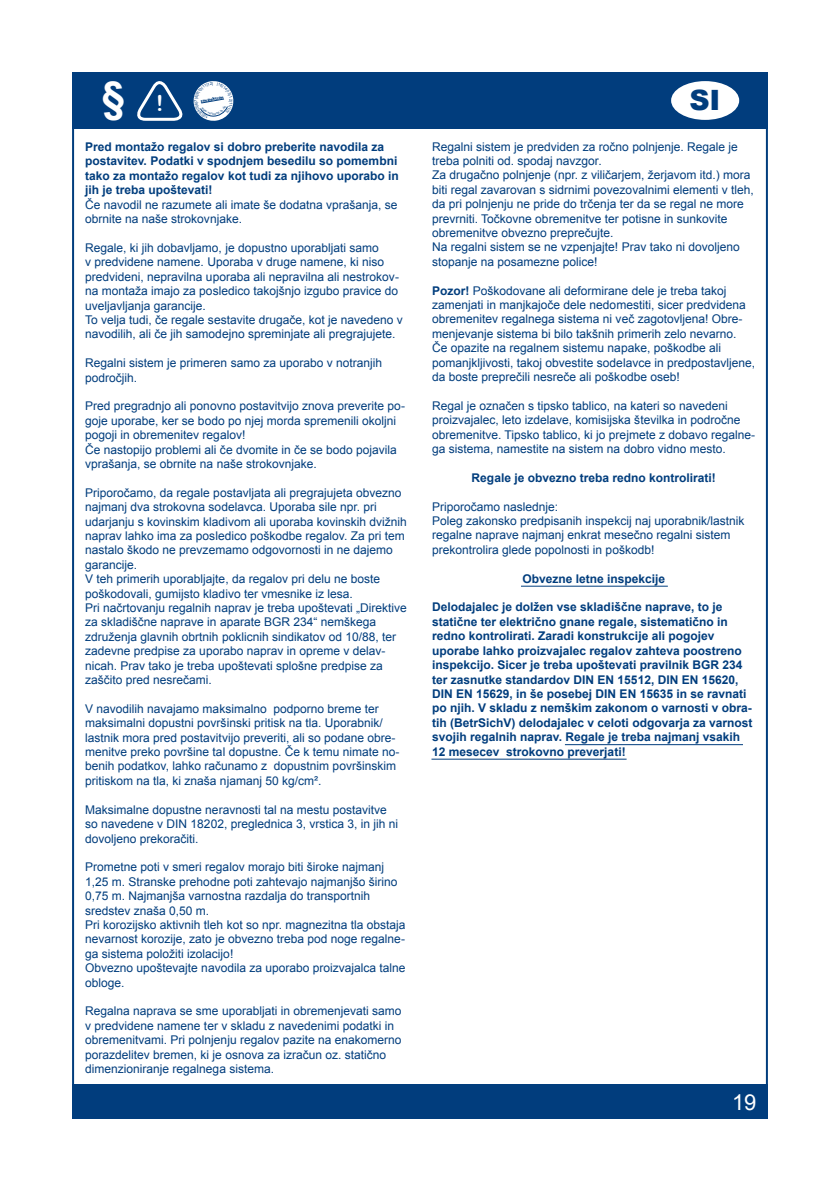
<style>
.page{position:relative;width:840px;height:1191px;background:#fff}
.page>*{position:absolute;margin:0;border:0;box-sizing:border-box;transform-origin:0 0}
.t1{font:700 42px "Arial";color:#fff}
.t2{font:900 28px "Arial";color:#013d7d}
.t3{font:22px "Arial";color:#fff}
.t4{font:12px/14.4px "Arial";color:#013d7d}
.t5{font:700 12px/14.4px "Arial";color:#013d7d}
.t6{font:900 4px "Arial";color:#013d7d}
.s1{font-family:"Arial Rounded MT Bold";font-weight:400;font-size:22px}
.s2{font-weight:700}
</style>
<div class="page">
<div style="left:72px;top:1085px;width:695px;height:34px;background:#013d7d"></div>
<div style="left:72px;top:72px;width:695px;height:57px;background:#013d7d"></div>
<svg style="left:137px;top:81px;width:46px;height:40px"></svg>
<div style="left:670px;top:81px;width:68px;height:39px;background:#fff;border-radius:50%"></div>
<hr style="left:520px;top:585px;width:147px;height:1px;background:#013d7d">
<hr style="left:431px;top:758px;width:195px;height:1px;background:#013d7d">
<hr style="left:564px;top:744px;width:178px;height:1px;background:#013d7d">
<svg style="left:193px;top:81px;width:41px;height:40px"></svg>
<h1 class="t1" style="left:102px;top:69px;width:63px">§ <span class="s1">!</span></h1>
<p class="t6" style="left:200px;top:99px;width:25px;rotate:-10deg">Inspektion</p>
<h2 class="t2" style="left:689px;top:84px;width:33px">SI</h2>
<p class="t4" style="left:432px;top:139px;width:323px">Regalni sistem je predviden za ročno polnjenje. Regale je treba polniti od. spodaj navzgor.<br>Za drugačno polnjenje (npr. z viličarjem, žerjavom itd.) mora biti regal zavarovan s sidrnimi povezovalnimi elementi v tleh, da pri polnjenju ne pride do trčenja ter da se regal ne more prevrniti. Točkovne obremenitve ter potisne in sunkovite obremenitve obvezno preprečujte.<br>Na regalni sistem se ne vzpenjajte! Prav tako ni dovoljeno stopanje na posamezne police!</p>
<p class="t4" style="left:432px;top:283px;width:324px"><span class="s2">Pozor!</span> Poškodovane ali deformirane dele je treba takoj zamenjati in manjkajoče dele nedomestiti, sicer predvidena obremenitev regalnega sistema ni več zagotovljena! Obre&shy;menjevanje sistema bi bilo takšnih primerih zelo nevarno.<br>Če opazite na regalnem sistemu napake, poškodbe ali pomanjkljivosti, takoj obvestite sodelavce in predpostavljene, da boste preprečili nesreče ali poškodbe oseb!</p>
<p class="t4" style="left:432px;top:398px;width:324px">Regal je označen s tipsko tablico, na kateri so navedeni proizvajalec, leto izdelave, komisijska številka in področne obremenitve. Tipsko tablico, ki jo prejmete z dobavo regalne&shy;ga sistema, namestite na sistem na dobro vidno mesto.</p>
<p class="t5" style="left:471px;top:471px;width:246px">Regale je obvezno treba redno kontrolirati!</p>
<p class="t4" style="left:432px;top:499px;width:314px">Priporočamo naslednje:<br>Poleg zakonsko predpisanih inspekcij naj uporabnik/lastnik regalne naprave najmanj enkrat mesečno regalni sistem prekontrolira glede popolnosti in poškodb!</p>
<p class="t5" style="left:522px;top:571px;width:144px">Obvezne letne inspekcije</p>
<p class="t5" style="left:432px;top:600px;width:322px">Delodajalec je dolžen vse skladiščne naprave, to je statične ter električno gnane regale, sistematično in redno kontrolirati. Zaradi konstrukcije ali pogojev uporabe lahko proizvajalec regalov zahteva poostreno inspekcijo. Sicer je treba upoštevati pravilnik BGR 234 ter zasnutke standardov DIN EN 15512, DIN EN 15620, DIN EN 15629, in še posebej DIN EN 15635 in se ravnati po njih. V skladu z nemškim zakonom o varnosti v obra&shy;tih (BetrSichV) delodajalec v celoti odgovarja za varnost svojih regalnih naprav. Regale je treba najmanj vsakih 12 mesecev strokovno preverjati!</p>
<p class="t5" style="left:85px;top:140px;width:315px">Pred montažo regalov si dobro preberite navodila za postavitev. Podatki v spodnjem besedilu so pomembni tako za montažo regalov kot tudi za njihovo uporabo in jih je treba upoštevati!</p>
<p class="t4" style="left:85px;top:197px;width:314px">Če navodil ne razumete ali imate še dodatna vprašanja, se obrnite na naše strokovnjake.</p>
<p class="t4" style="left:85px;top:241px;width:319px">Regale, ki jih dobavljamo, je dopustno uporabljati samo<br>v predvidene namene. Uporaba v druge namene, ki niso predvideni, nepravilna uporaba ali nepravilna ali nestrokov&shy;na montaža imajo za posledico takojšnjo izgubo pravice do uveljavljanja garancije.<br>To velja tudi, če regale sestavite drugače, kot je navedeno v navodilih, ali če jih samodejno spreminjate ali pregrajujete.</p>
<p class="t4" style="left:85px;top:356px;width:298px">Regalni sistem je primeren samo za uporabo v notranjih področjih.</p>
<p class="t4" style="left:85px;top:399px;width:321px">Pred pregradnjo ali ponovno postavitvijo znova preverite po&shy;goje uporabe, ker se bodo po njej morda spremenili okoljni pogoji in obremenitev regalov!<br>Če nastopijo problemi ali če dvomite in če se bodo pojavila vprašanja, se obrnite na naše strokovnjake.</p>
<p class="t4" style="left:85px;top:485px;width:323px">Priporočamo, da regale postavljata ali pregrajujeta obvezno najmanj dva strokovna sodelavca. Uporaba sile npr. pri udarjanju s kovinskim kladivom ali uporaba kovinskih dvižnih naprav lahko ima za posledico poškodbe regalov. Za pri tem nastalo škodo ne prevzemamo odgovornosti in ne dajemo garancije.<br>V teh primerih uporabljajte, da regalov pri delu ne boste poškodovali, gumijsto kladivo ter vmesnike iz lesa.<br>Pri načrtovanju regalnih naprav je treba upoštevati „Direktive za skladiščne naprave in aparate BGR 234“ nemškega združenja glavnih obrtnih poklicnih sindikatov od 10/88, ter zadevne predpise za uporabo naprav in opreme v delav&shy;nicah. Prav tako je treba upoštevati splošne predpise za zaščito pred nesrečami.</p>
<p class="t4" style="left:85px;top:701px;width:316px">V navodilih navajamo maksimalno podporno breme ter maksimalni dopustni površinski pritisk na tla. Uporabnik/ lastnik mora pred postavitvijo preveriti, ali so podane obre&shy;menitve preko površine tal dopustne. Če k temu nimate no&shy;benih podatkov, lahko računamo z dopustnim površinskim pritiskom na tla, ki znaša njamanj 50 kg/cm².</p>
<p class="t4" style="left:85px;top:802px;width:314px">Maksimalne dopustne neravnosti tal na mestu postavitve so navedene v DIN 18202, preglednica 3, vrstica 3, in jih ni dovoljeno prekoračiti.</p>
<p class="t4" style="left:85px;top:860px;width:322px">Prometne poti v smeri regalov morajo biti široke najmanj 1,25 m. Stranske prehodne poti zahtevajo najmanjšo širino 0,75 m. Najmanjša varnostna razdalja do transportnih sredstev znaša 0,50 m.<br>Pri korozijsko aktivnih tleh kot so npr. magnezitna tla obstaja nevarnost korozije, zato je obvezno treba pod noge regalne&shy;ga sistema položiti izolacijo!<br>Obvezno upoštevajte navodila za uporabo proizvajalca talne obloge.</p>
<p class="t4" style="left:85px;top:1004px;width:318px">Regalna naprava se sme uporabljati in obremenjevati samo v predvidene namene ter v skladu z navedenimi podatki in obremenitvami. Pri polnjenju regalov pazite na enakomerno porazdelitev bremen, ki je osnova za izračun oz. statično dimenzioniranje regalnega sistema.</p>
<h3 class="t3" style="left:731px;top:1087px;width:26px">19</h3>
</div>
